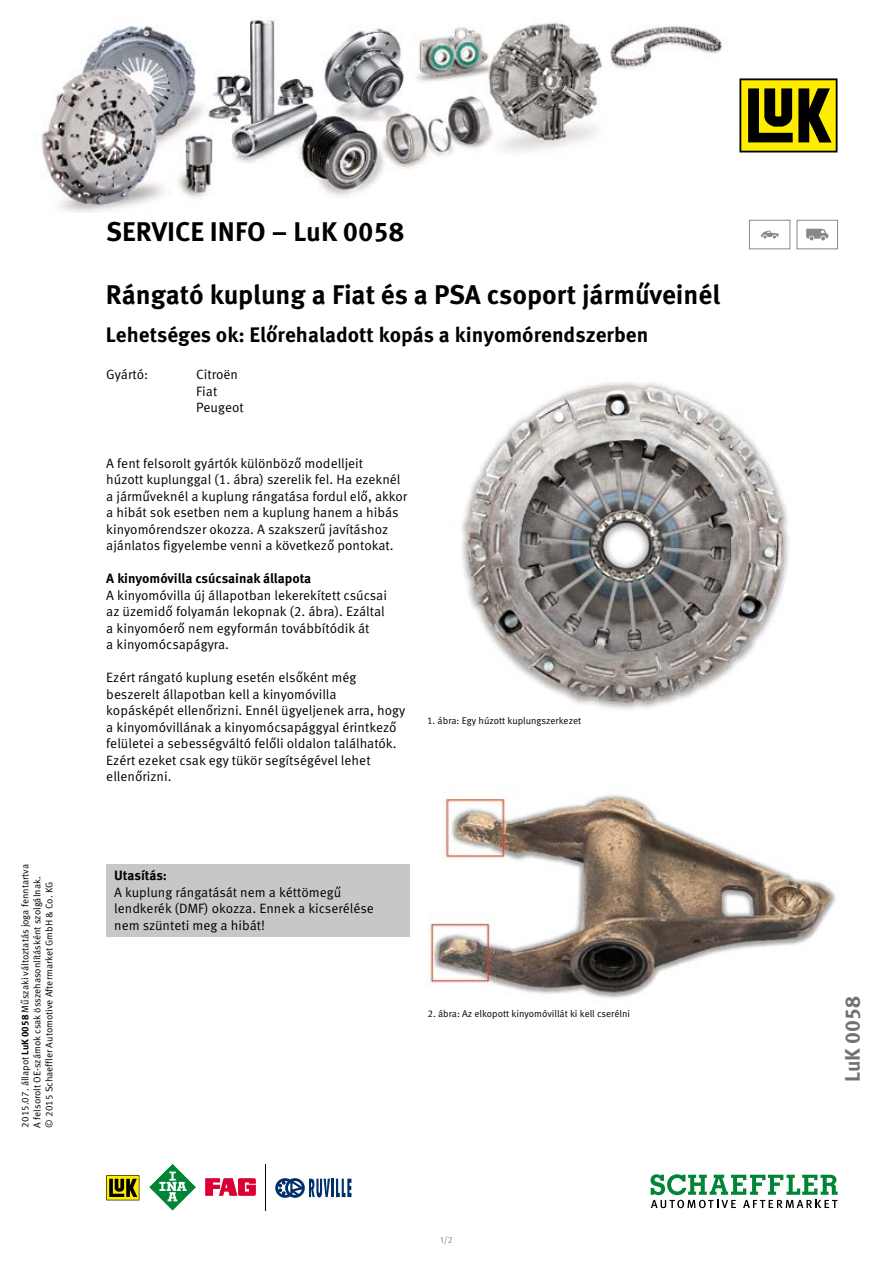
<style>
.page{position:relative;width:893px;height:1263px;background:#fff}
.page>*{position:absolute;margin:0;border:0;box-sizing:border-box;transform-origin:0 0}
.NADPIS_hlavní{font:700 27px "Meta Pro";color:#000}
.SERVICE_INFO{font:700 27px "Meta Pro";color:#000}
.NADPIS_menší{font:700 21px "Meta Pro";color:#000}
.SERVICE_INFO-2{font:700 21px "Meta Pro";color:#707172}
.RASTR_text_běžný{font:13.5px/16.5px "Meta Pro Norm";color:#000}
.BOLD_normal{font:700 13.5px "Meta Pro";letter-spacing:-.005em;color:#000}
.TABULKA{font:13.5px "Meta Pro Norm";color:#000}
.VYDÁNÍ_datum{font:9.75px "Meta Pro Norm";letter-spacing:-.005em;color:#000}
.OBRAZ{font:9.75px "Meta Pro Norm";color:#000}
.Copy___Fließtext{font:9px "Meta Pro Norm";color:#87888a}
.s1{font-family:"Meta Pro";font-weight:700}
</style>
<div class="page">
<img style="left:461px;top:382px;width:328px;height:328px">
<img style="left:427px;top:793px;width:409px;height:205px">
<div style="left:106px;top:864px;width:303px;height:73px;background:#c6c7c8"></div>
<div style="left:749px;top:220px;width:41px;height:29px;border:1px solid #87888a"></div>
<svg style="left:761px;top:231px;width:18px;height:7px"></svg>
<div style="left:797px;top:220px;width:41px;height:29px;border:1px solid #87888a"></div>
<svg style="left:806px;top:229px;width:22px;height:11px"></svg>
<svg style="left:106px;top:1175px;width:33px;height:25px"></svg>
<svg style="left:149px;top:1164px;width:47px;height:47px"></svg>
<svg style="left:206px;top:1178px;width:50px;height:17px"></svg>
<hr style="left:265px;top:1164px;width:1px;height:46px;background:#000">
<svg style="left:275px;top:1178px;width:76px;height:20px"></svg>
<svg style="left:650px;top:1174px;width:188px;height:34px"></svg>
<img style="left:41px;top:17px;width:797px;height:196px">
<svg style="left:739px;top:78px;width:98px;height:74px"></svg>
<p class="VYDÁNÍ_datum" style="left:18px;top:1127px;width:265px;rotate:-90deg">2015.07. állapot <span class="s1">LuK 0058</span> Műszaki változtatás joga fenntartva</p>
<p class="VYDÁNÍ_datum" style="left:30px;top:1127px;width:252px;rotate:-90deg">A felsorolt OE-számok csak összehasonlításként szolgálnak.</p>
<p class="VYDÁNÍ_datum" style="left:42px;top:1127px;width:247px;rotate:-90deg">© 2015 Schaeffler Automotive Aftermarket GmbH &amp; Co. KG</p>
<p class="SERVICE_INFO" style="left:106px;top:210px;width:299px">SERVICE INFO – LuK 0058</p>
<p class="NADPIS_hlavní" style="left:106px;top:273px;width:616px">Rángató kuplung a Fiat és a PSA csoport járműveinél</p>
<p class="NADPIS_menší" style="left:106px;top:318px;width:544px">Lehetséges ok: Előrehaladott kopás a kinyomórendszerben</p>
<p class="TABULKA" style="left:106px;top:364px;width:44px">Gyártó:</p>
<p class="TABULKA" style="left:196px;top:364px;width:43px">Citroën</p>
<p class="TABULKA" style="left:196px;top:381px;width:23px">Fiat</p>
<p class="TABULKA" style="left:196px;top:397px;width:49px">Peugeot</p>
<p class="RASTR_text_běžný" style="left:106px;top:454px;width:303px">A fent felsorolt gyártók különböző modelljeit<br>húzott kuplunggal (1. ábra) szerelik fel. Ha ezeknél a járműveknél a kuplung rángatása fordul elő, akkor a hibát sok esetben nem a kuplung hanem a hibás kinyomórendszer okozza. A szakszerű javításhoz ajánlatos figyelembe venni a következő pontokat.</p>
<p class="BOLD_normal" style="left:106px;top:568px;width:206px">A kinyomóvilla csúcsainak állapota</p>
<p class="RASTR_text_běžný" style="left:106px;top:586px;width:282px">A kinyomóvilla új állapotban lekerekített csúcsai az üzemidő folyamán lekopnak (2. ábra). Ezáltal a kinyomóerő nem egyformán továbbítódik át<br>a kinyomócsapágyra.</p>
<p class="RASTR_text_běžný" style="left:106px;top:668px;width:301px">Ezért rángató kuplung esetén elsőként még beszerelt állapotban kell a kinyomóvilla kopásképét ellenőrizni. Ennél ügyeljenek arra, hogy a kinyomóvillának a kinyomócsapággyal érintkező felületei a sebességváltó felőli oldalon találhatók.<br>Ezért ezeket csak egy tükör segítségével lehet ellenőrizni.</p>
<p class="OBRAZ" style="left:427px;top:713px;width:156px">1. ábra: Egy húzott kuplungszerkezet</p>
<p class="BOLD_normal" style="left:114px;top:865px;width:54px">Utasítás:</p>
<p class="RASTR_text_běžný" style="left:114px;top:883px;width:261px">A kuplung rángatását nem a kéttömegű lendkerék (DMF) okozza. Ennek a kicserélése nem szünteti meg a hibát!</p>
<p class="OBRAZ" style="left:427px;top:1006px;width:204px">2. ábra: Az elkopott kinyomóvillát ki kell cserélni</p>
<p class="Copy___Fließtext" style="left:440px;top:1233px;width:14px">1/2</p>
<p class="SERVICE_INFO-2" style="left:836px;top:1082px;width:88px;rotate:-90deg">LuK 0058</p>
</div>
